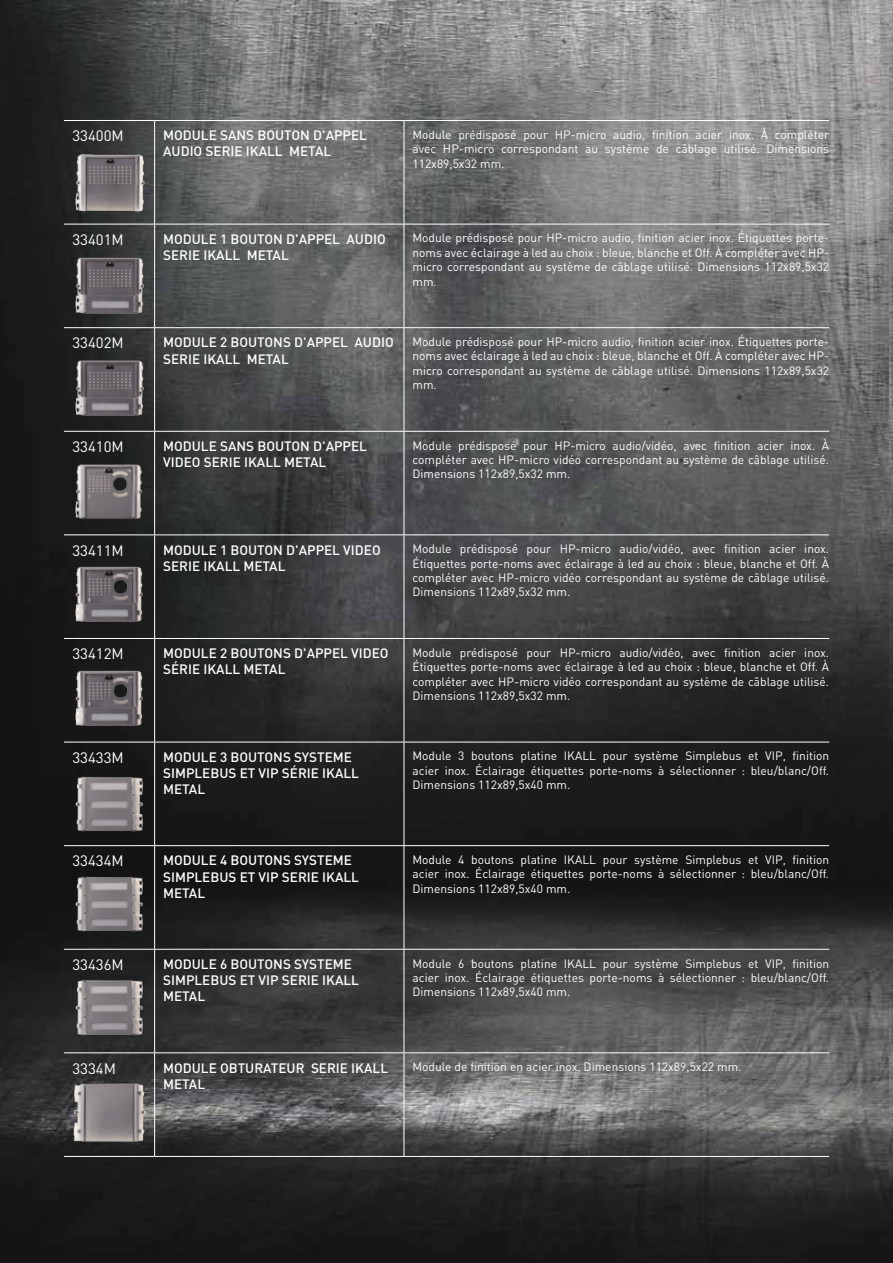
<style>
.page{position:relative;width:893px;height:1263px;background:#fff}
.page>*{position:absolute;margin:0;border:0;box-sizing:border-box;transform-origin:0 0}
.t1{font:15px "DIN";color:#fff}
.t2{font:500 13.5px/16.2px "DIN";color:#fff}
.t3{font:12px/14.4px "DIN";color:#fff;text-align:justify}
</style>
<div class="page">
<img style="left:0;top:0;width:890px;height:1263px">
<img style="left:890px;top:0;width:3px;height:1263px">
<hr style="left:64px;top:120px;width:91px;height:1px;background:#fff">
<hr style="left:155px;top:120px;width:249px;height:1px;background:#fff">
<hr style="left:404px;top:120px;width:425px;height:1px;background:#fff">
<hr style="left:64px;top:224px;width:91px;height:1px;background:#fff">
<hr style="left:155px;top:224px;width:249px;height:1px;background:#fff">
<hr style="left:404px;top:224px;width:425px;height:1px;background:#fff">
<hr style="left:64px;top:327px;width:91px;height:1px;background:#fff">
<hr style="left:155px;top:327px;width:249px;height:1px;background:#fff">
<hr style="left:404px;top:327px;width:425px;height:1px;background:#fff">
<hr style="left:64px;top:431px;width:91px;height:1px;background:#fff">
<hr style="left:155px;top:431px;width:249px;height:1px;background:#fff">
<hr style="left:404px;top:431px;width:425px;height:1px;background:#fff">
<hr style="left:64px;top:534px;width:91px;height:1px;background:#fff">
<hr style="left:155px;top:534px;width:249px;height:1px;background:#fff">
<hr style="left:404px;top:534px;width:425px;height:1px;background:#fff">
<hr style="left:64px;top:638px;width:91px;height:1px;background:#fff">
<hr style="left:155px;top:638px;width:249px;height:1px;background:#fff">
<hr style="left:404px;top:638px;width:425px;height:1px;background:#fff">
<hr style="left:64px;top:742px;width:91px;height:1px;background:#fff">
<hr style="left:155px;top:742px;width:249px;height:1px;background:#fff">
<hr style="left:404px;top:742px;width:425px;height:1px;background:#fff">
<hr style="left:64px;top:845px;width:91px;height:1px;background:#fff">
<hr style="left:155px;top:845px;width:249px;height:1px;background:#fff">
<hr style="left:404px;top:845px;width:425px;height:1px;background:#fff">
<hr style="left:64px;top:949px;width:91px;height:1px;background:#fff">
<hr style="left:155px;top:949px;width:249px;height:1px;background:#fff">
<hr style="left:404px;top:949px;width:425px;height:1px;background:#fff">
<hr style="left:64px;top:1052px;width:91px;height:1px;background:#fff">
<hr style="left:155px;top:1052px;width:249px;height:1px;background:#fff">
<hr style="left:404px;top:1052px;width:425px;height:1px;background:#fff">
<hr style="left:64px;top:1156px;width:91px;height:1px;background:#fff">
<hr style="left:155px;top:1156px;width:249px;height:1px;background:#fff">
<hr style="left:404px;top:1156px;width:425px;height:1px;background:#fff">
<hr style="left:154px;top:121px;width:1px;height:103px;background:#fff">
<hr style="left:404px;top:121px;width:1px;height:103px;background:#fff">
<hr style="left:154px;top:224px;width:1px;height:103px;background:#fff">
<hr style="left:404px;top:224px;width:1px;height:103px;background:#fff">
<hr style="left:154px;top:328px;width:1px;height:103px;background:#fff">
<hr style="left:404px;top:328px;width:1px;height:103px;background:#fff">
<hr style="left:154px;top:432px;width:1px;height:102px;background:#fff">
<hr style="left:404px;top:432px;width:1px;height:102px;background:#fff">
<hr style="left:154px;top:535px;width:1px;height:103px;background:#fff">
<hr style="left:404px;top:535px;width:1px;height:103px;background:#fff">
<hr style="left:154px;top:639px;width:1px;height:103px;background:#fff">
<hr style="left:404px;top:639px;width:1px;height:103px;background:#fff">
<hr style="left:154px;top:742px;width:1px;height:103px;background:#fff">
<hr style="left:404px;top:742px;width:1px;height:103px;background:#fff">
<hr style="left:154px;top:846px;width:1px;height:103px;background:#fff">
<hr style="left:404px;top:846px;width:1px;height:103px;background:#fff">
<hr style="left:154px;top:950px;width:1px;height:102px;background:#fff">
<hr style="left:404px;top:950px;width:1px;height:102px;background:#fff">
<hr style="left:154px;top:1053px;width:1px;height:103px;background:#fff">
<hr style="left:404px;top:1053px;width:1px;height:103px;background:#fff">
<img style="left:64px;top:448px;width:91px;height:80px">
<img style="left:64px;top:344px;width:91px;height:80px">
<img style="left:64px;top:241px;width:91px;height:81px">
<img style="left:64px;top:138px;width:91px;height:81px">
<img style="left:64px;top:550px;width:91px;height:81px">
<img style="left:64px;top:654px;width:91px;height:81px">
<img style="left:64px;top:760px;width:91px;height:80px">
<img style="left:64px;top:859px;width:91px;height:81px">
<img style="left:64px;top:963px;width:91px;height:81px">
<img style="left:64px;top:1066px;width:91px;height:81px">
<p class="t1" style="left:72px;top:126px;width:53px">33400M</p>
<p class="t2" style="left:163px;top:127px;width:205px">MODULE SANS BOUTON D'APPEL<br>AUDIO SERIE IKALL METAL</p>
<p class="t3" style="left:412px;top:127px;width:418px">Module prédisposé pour HP-micro audio, finition acier inox. À compléter avec HP-micro correspondant au système de câblage utilisé. Dimensions 112x89,5x32 mm.</p>
<p class="t1" style="left:72px;top:230px;width:53px">33401M</p>
<p class="t2" style="left:163px;top:230px;width:224px">MODULE 1 BOUTON D'APPEL AUDIO<br>SERIE IKALL METAL</p>
<p class="t3" style="left:412px;top:231px;width:418px">Module prédisposé pour HP-micro audio, finition acier inox. Étiquettes porte&shy;noms avec éclairage à led au choix : bleue, blanche et Off. À compléter avec HP&shy;micro correspondant au système de câblage utilisé. Dimensions 112x89,5x32 mm.</p>
<p class="t1" style="left:72px;top:334px;width:53px">33402M</p>
<p class="t2" style="left:163px;top:334px;width:232px">MODULE 2 BOUTONS D'APPEL AUDIO<br>SERIE IKALL METAL</p>
<p class="t3" style="left:412px;top:334px;width:418px">Module prédisposé pour HP-micro audio, finition acier inox. Étiquettes porte&shy;noms avec éclairage à led au choix : bleue, blanche et Off. À compléter avec HP&shy;micro correspondant au système de câblage utilisé. Dimensions 112x89,5x32 mm.</p>
<p class="t1" style="left:72px;top:437px;width:53px">33410M</p>
<p class="t2" style="left:163px;top:437px;width:205px">MODULE SANS BOUTON D'APPEL<br>VIDEO SERIE IKALL METAL</p>
<p class="t3" style="left:412px;top:438px;width:418px">Module prédisposé pour HP-micro audio/vidéo, avec finition acier inox. À compléter avec HP-micro vidéo correspondant au système de câblage utilisé.<br>Dimensions 112x89,5x32 mm.</p>
<p class="t1" style="left:72px;top:541px;width:53px">33411M</p>
<p class="t2" style="left:163px;top:541px;width:219px">MODULE 1 BOUTON D'APPEL VIDEO<br>SERIE IKALL METAL</p>
<p class="t3" style="left:412px;top:541px;width:418px">Module prédisposé pour HP-micro audio/vidéo, avec finition acier inox.<br>Étiquettes porte-noms avec éclairage à led au choix : bleue, blanche et Off. À compléter avec HP-micro vidéo correspondant au système de câblage utilisé.<br>Dimensions 112x89,5x32 mm.</p>
<p class="t1" style="left:72px;top:644px;width:53px">33412M</p>
<p class="t2" style="left:163px;top:645px;width:227px">MODULE 2 BOUTONS D'APPEL VIDEO<br>SÉRIE IKALL METAL</p>
<p class="t3" style="left:412px;top:645px;width:418px">Module prédisposé pour HP-micro audio/vidéo, avec finition acier inox.<br>Étiquettes porte-noms avec éclairage à led au choix : bleue, blanche et Off. À compléter avec HP-micro vidéo correspondant au système de câblage utilisé.<br>Dimensions 112x89,5x32 mm.</p>
<p class="t1" style="left:72px;top:748px;width:53px">33433M</p>
<p class="t2" style="left:163px;top:748px;width:197px">MODULE 3 BOUTONS SYSTEME<br>SIMPLEBUS ET VIP SÉRIE IKALL<br>METAL</p>
<p class="t3" style="left:412px;top:748px;width:418px">Module 3 boutons platine IKALL pour système Simplebus et VIP, finition acier inox. Éclairage étiquettes porte-noms à sélectionner : bleu/blanc/Off.<br>Dimensions 112x89,5x40 mm.</p>
<p class="t1" style="left:72px;top:851px;width:53px">33434M</p>
<p class="t2" style="left:163px;top:852px;width:197px">MODULE 4 BOUTONS SYSTEME<br>SIMPLEBUS ET VIP SERIE IKALL<br>METAL</p>
<p class="t3" style="left:412px;top:852px;width:418px">Module 4 boutons platine IKALL pour système Simplebus et VIP, finition acier inox. Éclairage étiquettes porte-noms à sélectionner : bleu/blanc/Off.<br>Dimensions 112x89,5x40 mm.</p>
<p class="t1" style="left:72px;top:955px;width:53px">33436M</p>
<p class="t2" style="left:163px;top:955px;width:197px">MODULE 6 BOUTONS SYSTEME<br>SIMPLEBUS ET VIP SERIE IKALL<br>METAL</p>
<p class="t3" style="left:412px;top:956px;width:418px">Module 6 boutons platine IKALL pour système Simplebus et VIP, finition acier inox. Éclairage étiquettes porte-noms à sélectionner : bleu/blanc/Off.<br>Dimensions 112x89,5x40 mm.</p>
<p class="t1" style="left:72px;top:1059px;width:45px">3334M</p>
<p class="t2" style="left:163px;top:1059px;width:226px">MODULE OBTURATEUR SERIE IKALL<br>METAL</p>
<p class="t3" style="left:412px;top:1059px;width:331px">Module de finition en acier inox. Dimensions 112x89,5x22 mm.</p>
</div>
